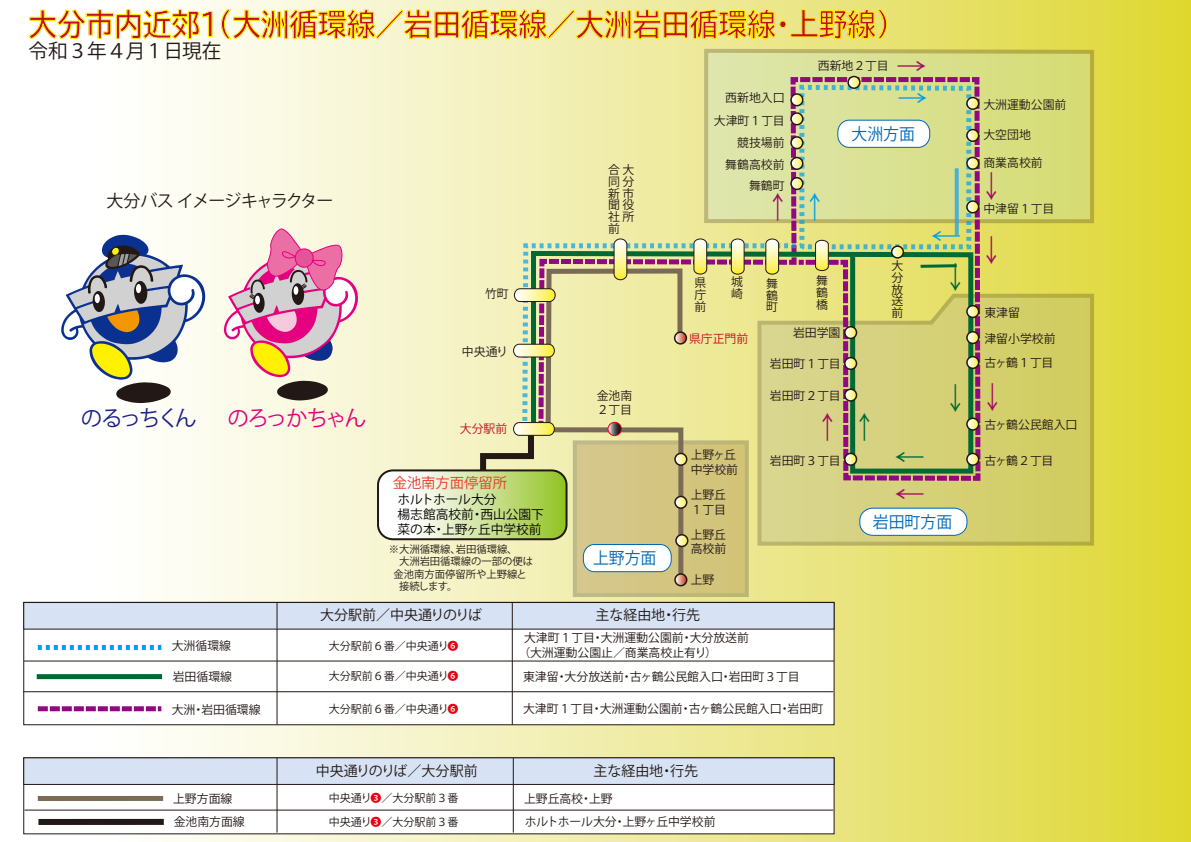
<style>
.page{position:relative;width:1191px;height:842px;background:#fff}
.page>*{position:absolute;margin:0;border:0;box-sizing:border-box;transform-origin:0 0}
.t1{font:30.6px "BIZ UDP Gothic Bold";color:#c30d23;scale:.93 1}
.t2{font:21.5px "HGP Soei Kakugothic UB";letter-spacing:-.08em;color:#e4007f}
.t3{font:21.5px "HGP Soei Kakugothic UB";letter-spacing:-.11em;color:#1d2088}
.t4{font:21px "HGP Hakushu Gokubuto Kaishotai";color:#a40b5e;scale:1.43 1}
.t5{font:21px "HGP Hakushu Gokubuto Kaishotai";color:#006934;scale:1.43 1}
.t6{font:21px "HGP Hakushu Gokubuto Kaishotai";color:#00a0e9;scale:1.43 1}
.t7{font:19.6px "HGP Soei Kakugothic UB";color:#221815}
.t8{font:16.9px "HGP Soei Kakugothic UB";letter-spacing:-.055em;color:#221815}
.t9{font:16.5px "HGS Soei Kakugothic UB";color:#0068b7;scale:.96 1}
.t10{font:14.3px "HG Heisei Marugothictai W8";color:#e83828}
.t11{font:14px "HGS Soei Kakugothic UB";color:#221815}
.t12{font:12.7px/15.3px "HG Soei Kakugothic UB";color:#040000}
.t13{font:11.9px/11.9px "HGS Soei Kakugothic UB";color:#221815}
.t14{font:11.9px "HGP Soei Kakugothic UB";color:#221815}
.t15{font:11.9px "HGS Soei Kakugothic UB";color:#c30d23}
.t16{font:11px "HGS Soei Kakugothic UB";color:#221815}
.t17{font:10.3px "HG Soei Kakugothic UB";color:#221815}
.s1{font-family:"Koz Go Pro";color:#e60012}
</style>
<div class="page">
<div style="left:0;top:0;width:1191px;height:842px;background:linear-gradient(to right,#fff,#ded73b)"></div>
<svg style="left:573px;top:440px;width:176px;height:157px;background:#cabf80"></svg>
<svg style="left:704px;top:49px;width:390px;height:174px;background:#d4da7e"></svg>
<svg style="left:983px;top:294px;width:111px;height:252px;background:#d0cc63"></svg>
<div style="left:23px;top:602px;width:811px;height:123px;background:#fff;border:1px solid #221815"></div>
<div style="left:23px;top:757px;width:811px;height:77px;background:#fff"></div>
<svg style="left:28px;top:8px;width:185px;height:32px"></svg>
<svg style="left:220px;top:8px;width:667px;height:33px;background:#f5ef81"></svg>
<svg style="left:38px;top:645px;width:123px;height:5px"></svg>
<div style="left:38px;top:796px;width:125px;height:5px;background:#7a6a56"></div>
<div style="left:37px;top:674px;width:125px;height:5px;background:#006934"></div>
<div style="left:23px;top:602px;width:811px;height:28px;background:#d7e3f4;border:1px solid #221815"></div>
<hr style="left:24px;top:660px;width:810px;height:1px;background:#221815">
<hr style="left:276px;top:603px;width:1px;height:122px;background:#221815">
<hr style="left:512px;top:602px;width:1px;height:123px;background:#221815">
<hr style="left:23px;top:691px;width:810px;height:1px;background:#221815">
<div style="left:23px;top:757px;width:811px;height:28px;background:#d7e3f4;border:1px solid #221815"></div>
<hr style="left:513px;top:758px;width:1px;height:75px;background:#221815">
<hr style="left:276px;top:758px;width:1px;height:75px;background:#221815">
<svg style="left:224px;top:227px;width:134px;height:174px;background:#e1b5ba"></svg>
<svg style="left:61px;top:235px;width:144px;height:168px"></svg>
<svg style="left:378px;top:75px;width:605px;height:512px;background:#dcda9d"></svg>
<div style="left:377px;top:469px;width:190px;height:71px;border:2px solid #221815;border-radius:15px"></div>
<svg style="left:38px;top:706px;width:123px;height:5px"></svg>
<svg style="left:513px;top:423px;width:41px;height:12px"></svg>
<div style="left:513px;top:422px;width:42px;height:14px;border:1px solid #221815;border-radius:6px"></div>
<div style="left:38px;top:819px;width:126px;height:6px;background:#221815"></div>
<hr style="left:25px;top:810px;width:808px;height:1px;background:#221815">
<h1 class="t1" style="left:28px;top:9px;width:928px">大分市内近郊１（大洲循環線／岩田循環線／大洲岩田循環線・上野線）</h1>
<h3 class="t7" style="left:28px;top:40px;width:194px">令和３年４月１日現在</h3>
<p class="t13" style="left:818px;top:60px;width:72px">西新地２丁目</p>
<h3 class="t4" style="left:896px;top:54px;width:23px">→</h3>
<h3 class="t8" style="left:107px;top:191px;width:228px">大分バス イメージキャラクター</h3>
<p class="t13" style="left:608px;top:164px;width:27px;text-align:justify">合大同分新市聞役社所前</p>
<p class="t13" style="left:714px;top:86px;width:72px;line-height:23.2px;text-align:right">西新地入口大津町１丁目</p>
<p class="t13" style="left:725px;top:133px;width:61px;line-height:21.4px;text-align:right">競技場前舞鶴高校前舞鶴町</p>
<h3 class="t4" style="left:766px;top:222px;width:23px;rotate:-90deg">→</h3>
<h3 class="t6" style="left:803px;top:222px;width:23px;rotate:-90deg">→</h3>
<h3 class="t6" style="left:897px;top:86px;width:23px">→</h3>
<h3 class="t9" style="left:851px;top:124px;width:68px">大洲方面</h3>
<h3 class="t6" style="left:961px;top:247px;width:23px;rotate:-180deg">→</h3>
<p class="t13" style="left:485px;top:288px;width:25px">竹町</p>
<p class="t13" style="left:694px;top:277px;width:13px;text-align:justify">県庁前</p>
<p class="t13" style="left:731px;top:276px;width:13px">城崎</p>
<p class="t13" style="left:766px;top:278px;width:13px;text-align:justify">舞鶴町</p>
<p class="t13" style="left:816px;top:275px;width:13px;text-align:justify">舞鶴橋</p>
<p class="t13" style="left:891px;top:260px;width:13px;text-align:justify">大分放送前</p>
<h3 class="t5" style="left:967px;top:262px;width:23px;rotate:90deg">→</h3>
<h2 class="t3" style="left:81px;top:406px;width:117px">のるっちくん</h2>
<h2 class="t2" style="left:227px;top:406px;width:140px">のろっかちゃん</h2>
<p class="t13" style="left:462px;top:346px;width:48px">中央通り</p>
<p class="t15" style="left:460px;top:422px;width:49px">大分駅前</p>
<p class="t13" style="left:596px;top:389px;width:37px;line-height:14.2px">金池南<br>２丁目</p>
<p class="t15" style="left:689px;top:332px;width:61px">県庁正門前</p>
<p class="t13" style="left:793px;top:327px;width:49px">岩田学園</p>
<p class="t13" style="left:770px;top:358px;width:72px">岩田町１丁目</p>
<p class="t13" style="left:770px;top:390px;width:72px">岩田町２丁目</p>
<h3 class="t4" style="left:816px;top:442px;width:23px;rotate:-90deg">→</h3>
<h3 class="t5" style="left:853px;top:442px;width:23px;rotate:-90deg">→</h3>
<h3 class="t5" style="left:967px;top:383px;width:23px;rotate:90deg">→</h3>
<p class="t10" style="left:393px;top:474px;width:116px">金池南方面停留所</p>
<p class="t12" style="left:397px;top:492px;width:148px">ホルトホール大分<br>楊志館高校前・西山公園下菜の本・上野ヶ丘中学校前</p>
<p class="t17" style="left:389px;top:543px;width:130px">※大洲循環線、岩田循環線、</p>
<p class="t17" style="left:389px;top:556px;width:146px">　大洲岩田循環線の一部の便は</p>
<p class="t17" style="left:393px;top:568px;width:135px">金池南方面停留所や上野線と</p>
<p class="t17" style="left:389px;top:580px;width:70px">　接続します。</p>
<h3 class="t9" style="left:593px;top:549px;width:68px">上野方面</h3>
<p class="t13" style="left:690px;top:448px;width:49px;line-height:14.2px">上野ヶ丘中学校前</p>
<p class="t13" style="left:690px;top:488px;width:37px;line-height:14.2px">上野丘<br>１丁目</p>
<p class="t13" style="left:690px;top:528px;width:37px;line-height:14.2px">上野丘高校前</p>
<p class="t13" style="left:690px;top:574px;width:25px">上野</p>
<p class="t13" style="left:770px;top:455px;width:72px">岩田町３丁目</p>
<h3 class="t5" style="left:924px;top:469px;width:23px;rotate:-180deg">→</h3>
<h3 class="t4" style="left:924px;top:505px;width:23px;rotate:-180deg">→</h3>
<h3 class="t9" style="left:873px;top:512px;width:84px">岩田町方面</h3>
<p class="t13" style="left:172px;top:640px;width:61px">大洲循環線</p>
<p class="t13" style="left:173px;top:671px;width:61px">岩田循環線</p>
<p class="t13" style="left:172px;top:703px;width:90px">大洲・岩田循環線</p>
<p class="t11" style="left:320px;top:607px;width:163px">大分駅前／中央通りのりば</p>
<p class="t11" style="left:595px;top:607px;width:106px">主な経由地・行先</p>
<p class="t13" style="left:518px;top:631px;width:232px;line-height:14.2px;text-indent:6px">大津町１丁目・大洲運動公園前・大分放送前（大洲運動公園止／商業高校止有り）</p>
<p class="t13" style="left:523px;top:671px;width:278px">東津留・大分放送前・古ヶ鶴公民館入口・岩田町３丁目</p>
<p class="t14" style="left:523px;top:701px;width:301px">大津町１丁目・大洲運動公園前・古ヶ鶴公民館入口・岩田町</p>
<p class="t16" style="left:329px;top:640px;width:131px">大分駅前６番／中央通り<span class="s1">❻</span></p>
<p class="t16" style="left:329px;top:670px;width:131px">大分駅前６番／中央通り<span class="s1">❻</span></p>
<p class="t16" style="left:329px;top:702px;width:131px">大分駅前６番／中央通り<span class="s1">❻</span></p>
<p class="t13" style="left:173px;top:793px;width:61px">上野方面線</p>
<p class="t11" style="left:316px;top:763px;width:163px">中央通りのりば／大分駅前</p>
<p class="t11" style="left:593px;top:763px;width:106px">主な経由地・行先</p>
<p class="t13" style="left:524px;top:793px;width:90px">上野丘高校・上野</p>
<p class="t16" style="left:329px;top:791px;width:131px">中央通り<span class="s1">❸</span>／大分駅前３番</p>
<p class="t13" style="left:174px;top:816px;width:73px">金池南方面線</p>
<p class="t16" style="left:329px;top:816px;width:131px">中央通り<span class="s1">❸</span>／大分駅前３番</p>
<p class="t13" style="left:524px;top:816px;width:192px">ホルトホール大分・上野ヶ丘中学校前</p>
<p class="t13" style="left:983px;top:99px;width:85px">大洲運動公園前</p>
<p class="t13" style="left:983px;top:129px;width:49px">大空団地</p>
<p class="t13" style="left:983px;top:157px;width:61px">商業高校前</p>
<p class="t13" style="left:983px;top:203px;width:72px">中津留１丁目</p>
<h3 class="t4" style="left:1003px;top:171px;width:23px;rotate:90deg">→</h3>
<h3 class="t4" style="left:1003px;top:235px;width:23px;rotate:90deg">→</h3>
<p class="t13" style="left:984px;top:307px;width:37px">東津留</p>
<p class="t13" style="left:984px;top:327px;width:73px;line-height:23.9px">津留小学校前古ヶ鶴１丁目</p>
<h3 class="t4" style="left:1004px;top:382px;width:23px;rotate:90deg">→</h3>
<p class="t13" style="left:984px;top:419px;width:94px">古ヶ鶴公民館入口</p>
<p class="t13" style="left:984px;top:455px;width:71px">古ヶ鶴２丁目</p>
</div>
